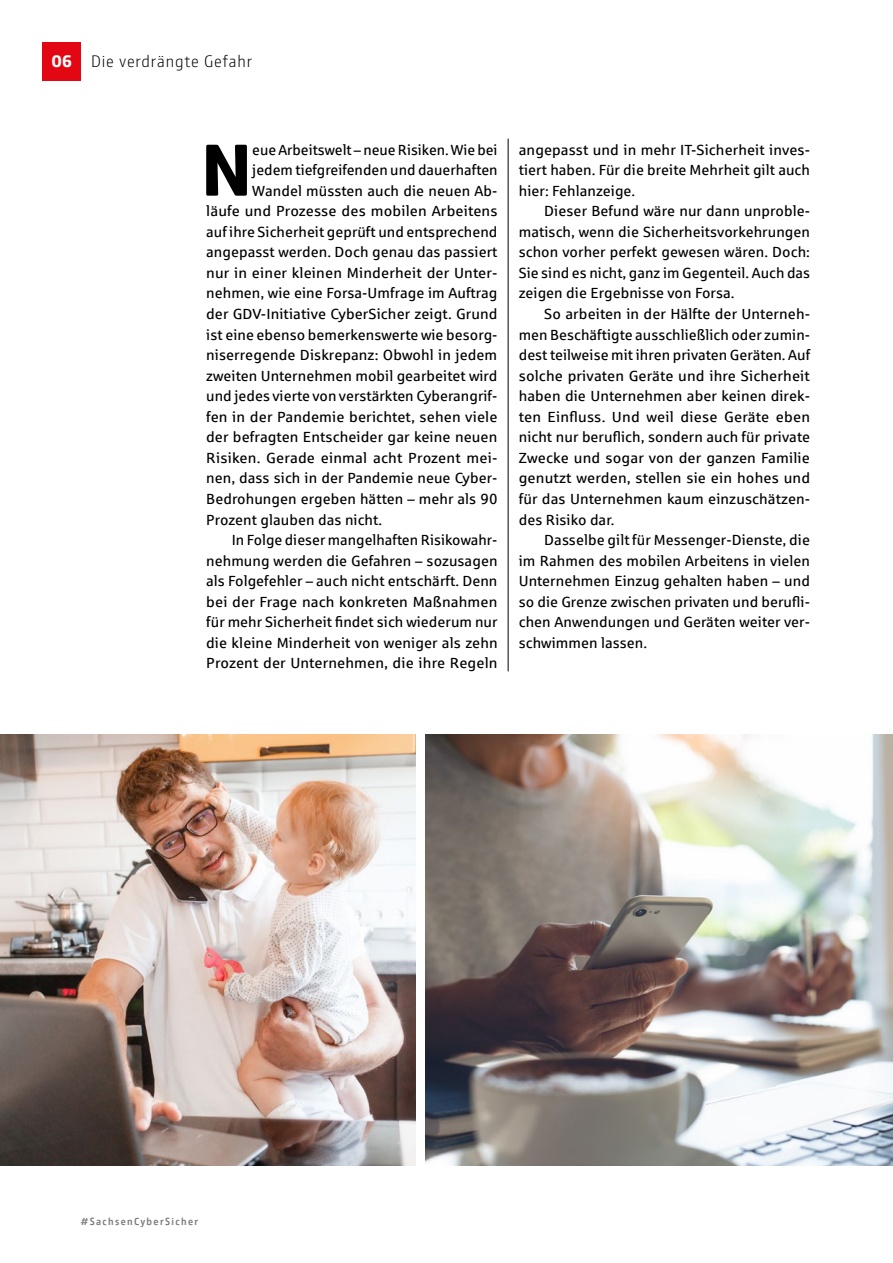
<style>
.page{position:relative;width:893px;height:1263px;background:#fff}
.page>*{position:absolute;margin:0;border:0;box-sizing:border-box;transform-origin:0 0}
.t1{font:700 76.05px "GD Vtype";color:#000}
.t2{font:200 17.25px "GD Vtype";letter-spacing:.05em;color:#000}
.t3{font:14.7px/20.5px "Sparkasse Rg";letter-spacing:.005em;color:#000;text-align:justify}
.t4{font:500 10.5px "GD Vtype";letter-spacing:.13em;color:#7c7b7b}
.s1{font-weight:700;color:#fff}
</style>
<div class="page">
<hr style="left:508px;top:139px;width:1px;height:532px;background:#000">
<div style="left:43px;top:43px;width:38px;height:38px;background:#e30613"></div>
<img style="left:426px;top:734px;width:467px;height:432px">
<img style="left:0;top:734px;width:416px;height:432px">
<p class="t2" style="left:51px;top:49px;width:202px"><span class="s1">06</span> Die verdrängte Gefahr</p>
<h1 class="t1" style="left:201px;top:117px;width:52px">N</h1>
<p class="t3" style="left:252px;top:139px;width:247px">eue Arbeitswelt – neue Risiken. Wie bei</p>
<p class="t3" style="left:252px;top:159px;width:247px">jedem tiefgreifenden und dauerhaften</p>
<p class="t3" style="left:252px;top:180px;width:247px">Wandel müssten auch die neuen Ab-</p>
<p class="t3" style="left:206px;top:200px;width:293px">läufe und Prozesse des mobilen Arbeitens</p>
<p class="t3" style="left:206px;top:221px;width:293px">auf ihre Sicherheit geprüft und entsprechend</p>
<p class="t3" style="left:206px;top:242px;width:293px">angepasst werden. Doch genau das passiert</p>
<p class="t3" style="left:206px;top:262px;width:293px">nur in einer kleinen Minderheit der Unter-</p>
<p class="t3" style="left:206px;top:283px;width:293px">nehmen, wie eine Forsa-Umfrage im Auftrag</p>
<p class="t3" style="left:206px;top:303px;width:293px">der GDV-Initiative CyberSicher zeigt. Grund</p>
<p class="t3" style="left:206px;top:324px;width:293px">ist eine ebenso bemerkenswerte wie besorg-</p>
<p class="t3" style="left:206px;top:344px;width:293px">niserregende Diskrepanz: Obwohl in jedem</p>
<p class="t3" style="left:206px;top:365px;width:293px">zweiten Unternehmen mobil gearbeitet wird</p>
<p class="t3" style="left:206px;top:385px;width:293px">und jedes vierte von verstärkten Cyberangrif-</p>
<p class="t3" style="left:206px;top:406px;width:293px">fen in der Pandemie berichtet, sehen viele</p>
<p class="t3" style="left:206px;top:426px;width:293px">der befragten Entscheider gar keine neuen</p>
<p class="t3" style="left:206px;top:447px;width:293px">Risiken. Gerade einmal acht Prozent mei-</p>
<p class="t3" style="left:206px;top:468px;width:293px">nen, dass sich in der Pandemie neue Cyber-</p>
<p class="t3" style="left:206px;top:488px;width:293px">Bedrohungen ergeben hätten – mehr als 90</p>
<p class="t3" style="left:206px;top:509px;width:178px">Prozent glauben das nicht.</p>
<p class="t3" style="left:232px;top:529px;width:267px">In Folge dieser mangelhaften Risikowahr-</p>
<p class="t3" style="left:206px;top:550px;width:293px">nehmung werden die Gefahren – sozusagen</p>
<p class="t3" style="left:206px;top:570px;width:293px">als Folgefehler – auch nicht entschärft. Denn</p>
<p class="t3" style="left:206px;top:591px;width:293px">bei der Frage nach konkreten Maßnahmen</p>
<p class="t3" style="left:206px;top:611px;width:293px">für mehr Sicherheit findet sich wiederum nur</p>
<p class="t3" style="left:206px;top:632px;width:293px">die kleine Minderheit von weniger als zehn</p>
<p class="t3" style="left:206px;top:653px;width:293px">Prozent der Unternehmen, die ihre Regeln</p>
<p class="t3" style="left:519px;top:139px;width:293px">angepasst und in mehr IT-Sicherheit inves&shy;tiert haben. Für die breite Mehrheit gilt auch hier: Fehlanzeige.</p>
<p class="t3" style="left:519px;top:200px;width:293px;text-indent:26px">Dieser Befund wäre nur dann unproble&shy;matisch, wenn die Sicherheitsvorkehrungen schon vorher perfekt gewesen wären. Doch:<br>Sie sind es nicht, ganz im Gegenteil. Auch das zeigen die Ergebnisse von Forsa.</p>
<p class="t3" style="left:519px;top:303px;width:293px;text-indent:26px">So arbeiten in der Hälfte der Unterneh&shy;men Beschäftigte ausschließlich oder zumin&shy;dest teilweise mit ihren privaten Geräten. Auf solche privaten Geräte und ihre Sicherheit haben die Unternehmen aber keinen direk&shy;ten Einfluss. Und weil diese Geräte eben nicht nur beruflich, sondern auch für private Zwecke und sogar von der ganzen Familie genutzt werden, stellen sie ein hohes und für das Unternehmen kaum einzuschätzen&shy;des Risiko dar.</p>
<p class="t3" style="left:519px;top:529px;width:293px;text-indent:26px">Dasselbe gilt für Messenger-Dienste, die im Rahmen des mobilen Arbeitens in vielen Unternehmen Einzug gehalten haben – und so die Grenze zwischen privaten und berufli&shy;chen Anwendungen und Geräten weiter ver&shy;schwimmen lassen.</p>
<p class="t4" style="left:81px;top:1214px;width:119px">#SachsenCyberSicher</p>
</div>
